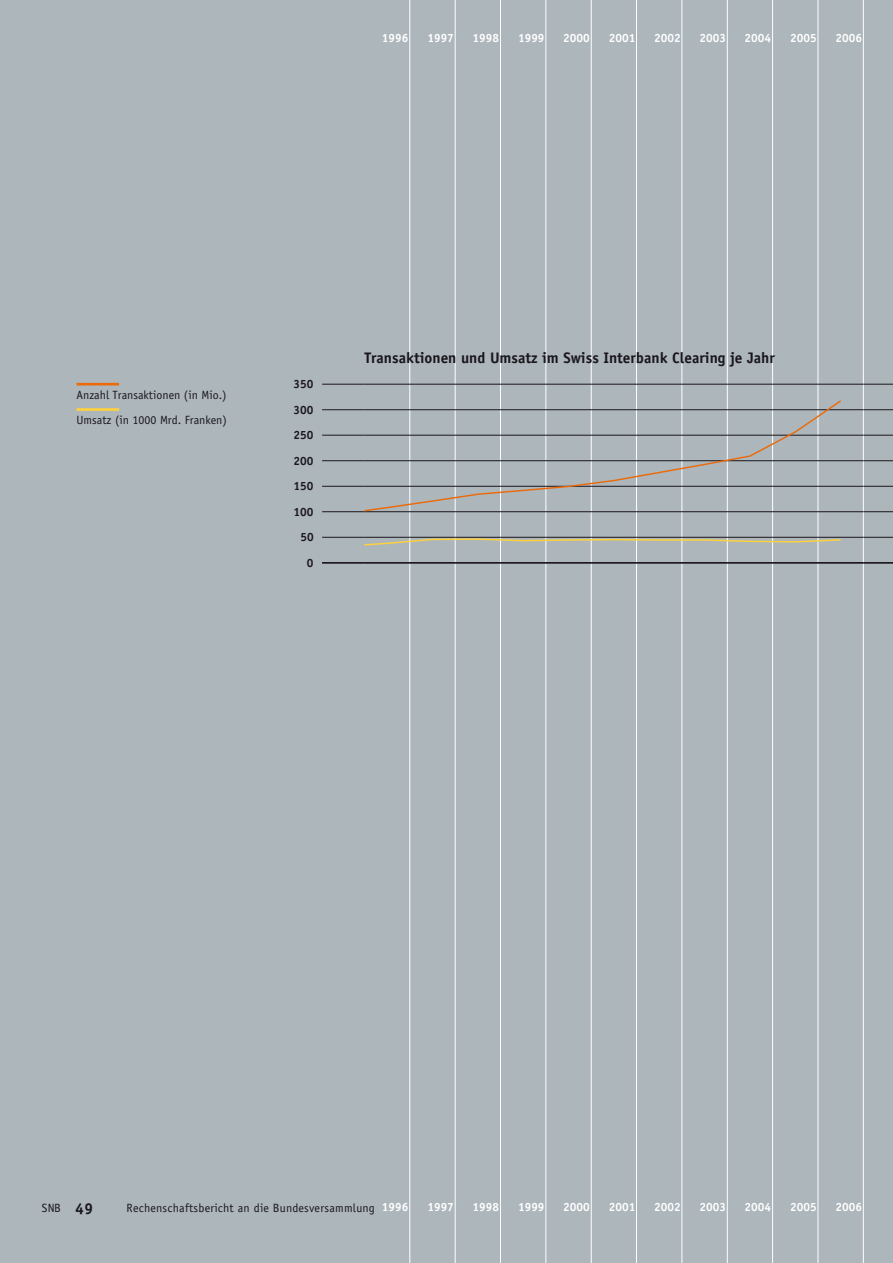
<style>
.page{position:relative;width:893px;height:1263px;background:#adb6bb}
.page>*{position:absolute;margin:0;border:0;box-sizing:border-box;transform-origin:0 0}
.t1{font:700 15.3px "SNB Officina Sans";color:#1a171c}
.t2{font:700 12px "SNB Officina Sans";color:#fff}
.t3{font:12px/25.3px "SNB Officina Sans";color:#1a171c}
.t4{font:12px "SNB Officina Sans";letter-spacing:.02em;color:#1a171c}
.t5{font:700 12px "SNB Officina Sans";color:#1a171c}
.s1{font-weight:700;font-size:15.75px}
</style>
<div class="page">
<hr style="left:410px;top:42px;width:1px;height:1161px;background:#fff">
<hr style="left:455px;top:42px;width:1px;height:1161px;background:#fff">
<hr style="left:500px;top:42px;width:1px;height:1161px;background:#fff">
<hr style="left:546px;top:42px;width:1px;height:1161px;background:#fff">
<hr style="left:591px;top:42px;width:1px;height:1161px;background:#fff">
<hr style="left:636px;top:42px;width:1px;height:1161px;background:#fff">
<hr style="left:682px;top:42px;width:1px;height:1161px;background:#fff">
<hr style="left:727px;top:42px;width:1px;height:1161px;background:#fff">
<hr style="left:772px;top:42px;width:1px;height:1161px;background:#fff">
<hr style="left:818px;top:42px;width:1px;height:1161px;background:#fff">
<hr style="left:863px;top:42px;width:1px;height:1161px;background:#fff">
<hr style="left:410px;top:1203px;width:1px;height:60px;background:#fff">
<hr style="left:410px;top:0;width:1px;height:42px;background:#fff">
<hr style="left:455px;top:1203px;width:1px;height:60px;background:#fff">
<hr style="left:455px;top:0;width:1px;height:42px;background:#fff">
<hr style="left:500px;top:1203px;width:1px;height:60px;background:#fff">
<hr style="left:500px;top:0;width:1px;height:42px;background:#fff">
<hr style="left:546px;top:1203px;width:1px;height:60px;background:#fff">
<hr style="left:546px;top:0;width:1px;height:42px;background:#fff">
<hr style="left:591px;top:1203px;width:1px;height:60px;background:#fff">
<hr style="left:591px;top:0;width:1px;height:42px;background:#fff">
<hr style="left:636px;top:1203px;width:1px;height:60px;background:#fff">
<hr style="left:636px;top:0;width:1px;height:42px;background:#fff">
<hr style="left:682px;top:1203px;width:1px;height:60px;background:#fff">
<hr style="left:682px;top:0;width:1px;height:42px;background:#fff">
<hr style="left:727px;top:1203px;width:1px;height:60px;background:#fff">
<hr style="left:727px;top:0;width:1px;height:42px;background:#fff">
<hr style="left:772px;top:1203px;width:1px;height:60px;background:#fff">
<hr style="left:772px;top:0;width:1px;height:42px;background:#fff">
<hr style="left:818px;top:1203px;width:1px;height:60px;background:#fff">
<hr style="left:818px;top:0;width:1px;height:42px;background:#fff">
<hr style="left:863px;top:1203px;width:1px;height:60px;background:#fff">
<hr style="left:863px;top:0;width:1px;height:42px;background:#fff">
<hr style="left:77px;top:383px;width:42px;height:2px;background:#eb6a0a">
<hr style="left:77px;top:408px;width:42px;height:3px;background:#ffd23b">
<hr style="left:364px;top:537px;width:499px;height:1px;background:#1a171c">
<hr style="left:364px;top:511px;width:499px;height:1px;background:#1a171c">
<hr style="left:364px;top:486px;width:499px;height:1px;background:#1a171c">
<hr style="left:364px;top:460px;width:499px;height:1px;background:#1a171c">
<hr style="left:364px;top:435px;width:499px;height:1px;background:#1a171c">
<hr style="left:364px;top:409px;width:499px;height:1px;background:#1a171c">
<hr style="left:364px;top:384px;width:499px;height:1px;background:#1a171c">
<hr style="left:364px;top:562px;width:499px;height:1px;background:#1a171c">
<svg style="left:363px;top:399px;width:480px;height:113px"></svg>
<svg style="left:364px;top:538px;width:477px;height:8px"></svg>
<hr style="left:322px;top:537px;width:42px;height:1px;background:#1a171c">
<hr style="left:863px;top:537px;width:30px;height:1px;background:#1a171c">
<hr style="left:322px;top:511px;width:42px;height:1px;background:#1a171c">
<hr style="left:863px;top:511px;width:30px;height:1px;background:#1a171c">
<hr style="left:322px;top:486px;width:42px;height:1px;background:#1a171c">
<hr style="left:863px;top:486px;width:30px;height:1px;background:#1a171c">
<hr style="left:322px;top:460px;width:42px;height:1px;background:#1a171c">
<hr style="left:863px;top:460px;width:30px;height:1px;background:#1a171c">
<hr style="left:322px;top:435px;width:42px;height:1px;background:#1a171c">
<hr style="left:863px;top:435px;width:30px;height:1px;background:#1a171c">
<hr style="left:322px;top:409px;width:42px;height:1px;background:#1a171c">
<hr style="left:863px;top:409px;width:30px;height:1px;background:#1a171c">
<hr style="left:322px;top:384px;width:42px;height:1px;background:#1a171c">
<hr style="left:863px;top:384px;width:30px;height:1px;background:#1a171c">
<hr style="left:322px;top:562px;width:42px;height:1px;background:#1a171c">
<hr style="left:863px;top:562px;width:30px;height:1px;background:#1a171c">
<p class="t2" style="left:382px;top:30px;width:28px">1996</p>
<p class="t2" style="left:427px;top:30px;width:28px">1997</p>
<p class="t2" style="left:472px;top:30px;width:28px">1998</p>
<p class="t2" style="left:518px;top:30px;width:28px">1999</p>
<p class="t2" style="left:563px;top:30px;width:28px">2000</p>
<p class="t2" style="left:609px;top:30px;width:28px">2001</p>
<p class="t2" style="left:654px;top:30px;width:28px">2002</p>
<p class="t2" style="left:700px;top:30px;width:28px">2003</p>
<p class="t2" style="left:745px;top:30px;width:28px">2004</p>
<p class="t2" style="left:790px;top:30px;width:28px">2005</p>
<p class="t2" style="left:835px;top:30px;width:28px">2006</p>
<p class="t3" style="left:77px;top:382px;width:152px">Anzahl Transaktionen (in Mio.)<br>Umsatz (in 1000 Mrd. Franken)</p>
<p class="t5" style="left:294px;top:376px;width:21px">350</p>
<p class="t5" style="left:294px;top:402px;width:21px">300</p>
<p class="t5" style="left:294px;top:427px;width:21px">250</p>
<p class="t5" style="left:294px;top:453px;width:21px">200</p>
<p class="t5" style="left:294px;top:478px;width:21px">150</p>
<p class="t5" style="left:294px;top:504px;width:21px">100</p>
<p class="t5" style="left:300px;top:529px;width:15px">50</p>
<p class="t5" style="left:307px;top:555px;width:8px">0</p>
<p class="t1" style="left:364px;top:347px;width:412px">Transaktionen und Umsatz im Swiss Interbank Clearing je Jahr</p>
<p class="t3" style="left:42px;top:1194px;width:51px">SNB <span class="s1">49</span></p>
<p class="t4" style="left:127px;top:1200px;width:250px">Rechenschaftsbericht an die Bundesversammlung</p>
<p class="t2" style="left:382px;top:1199px;width:28px">1996</p>
<p class="t2" style="left:427px;top:1199px;width:28px">1997</p>
<p class="t2" style="left:472px;top:1199px;width:28px">1998</p>
<p class="t2" style="left:518px;top:1199px;width:28px">1999</p>
<p class="t2" style="left:563px;top:1199px;width:28px">2000</p>
<p class="t2" style="left:609px;top:1199px;width:28px">2001</p>
<p class="t2" style="left:654px;top:1199px;width:28px">2002</p>
<p class="t2" style="left:700px;top:1199px;width:28px">2003</p>
<p class="t2" style="left:745px;top:1199px;width:28px">2004</p>
<p class="t2" style="left:790px;top:1199px;width:28px">2005</p>
<p class="t2" style="left:835px;top:1199px;width:28px">2006</p>
</div>
